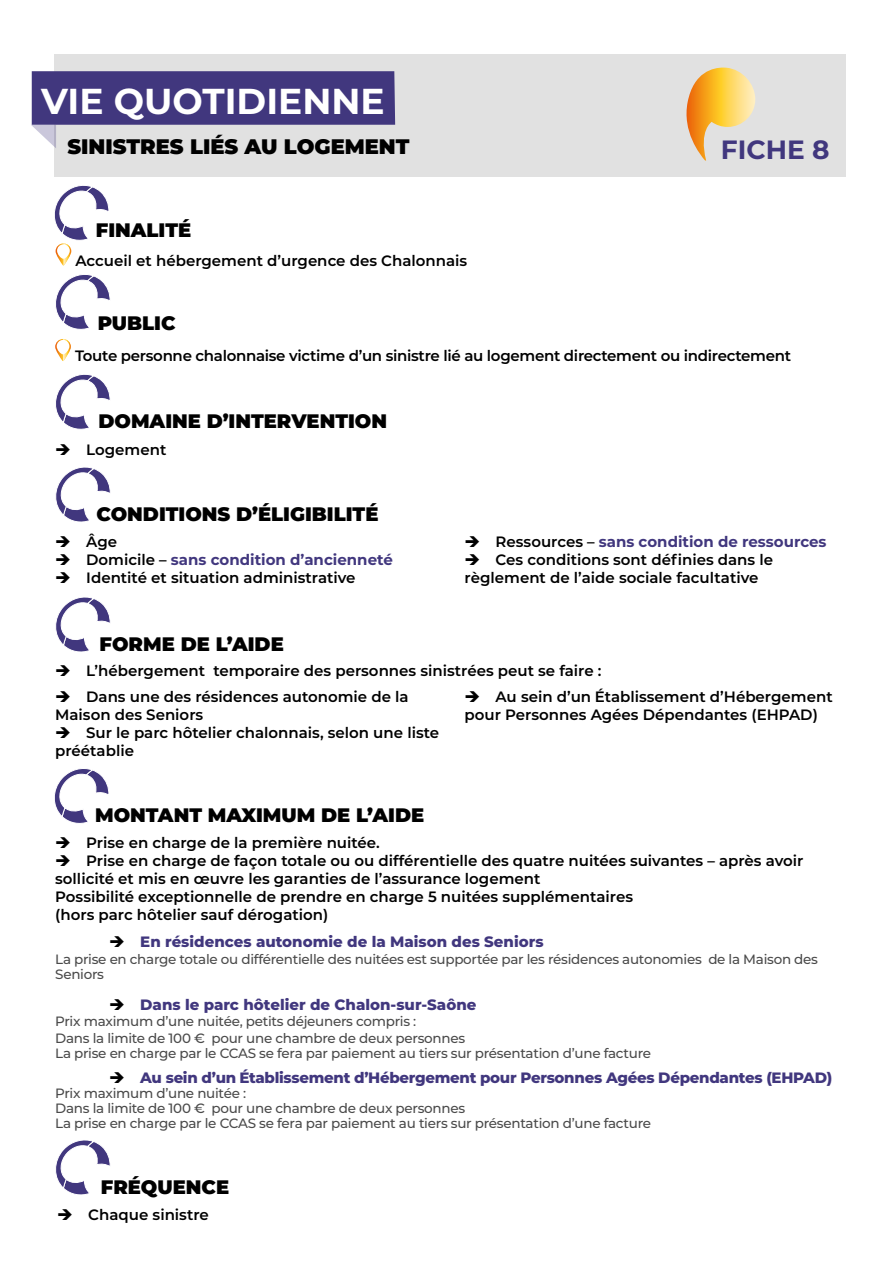
<style>
.page{position:relative;width:893px;height:1263px;background:#fff}
.page>*{position:absolute;margin:0;border:0;box-sizing:border-box;transform-origin:0 0}
.t1{font:700 36px "Montserrat";color:#fff}
.t2{font:700 26.4px "Montserrat";color:#41377e}
.t3{font:900 21px "Montserrat";color:#000}
.t4{font:900 19.5px "Montserrat";color:#000}
.t5{font:600 15px/18px "Montserrat";color:#000}
.t6{font:800 15px "Montserrat";letter-spacing:-.01em;color:#41377e}
.t7{font:600 15px "Montserrat";letter-spacing:-.02em;color:#000}
.t8{font:700 15px "Montserrat";color:#41377e}
.t9{font:500 13.5px/15px "Montserrat";letter-spacing:-.02em;color:#4a4a4a}
.s1{color:#000}
.s2{font-weight:600;color:#000}
</style>
<div class="page">
<svg style="left:54px;top:185px;width:55px;height:81px"></svg>
<svg style="left:57px;top:244px;width:13px;height:15px"></svg>
<svg style="left:55px;top:339px;width:16px;height:22px"></svg>
<div style="left:57px;top:340px;width:12px;height:14px;background:#fff;border-radius:6px"></div>
<svg style="left:55px;top:274px;width:55px;height:56px"></svg>
<svg style="left:55px;top:374px;width:55px;height:56px"></svg>
<svg style="left:55px;top:597px;width:56px;height:55px"></svg>
<svg style="left:54px;top:768px;width:55px;height:56px"></svg>
<svg style="left:55px;top:467px;width:56px;height:55px"></svg>
<div style="left:54px;top:54px;width:791px;height:122px;background:#e1e1e1"></div>
<svg style="left:686px;top:68px;width:69px;height:93px"></svg>
<svg style="left:31px;top:71px;width:364px;height:77px"></svg>
<svg style="left:55px;top:1140px;width:55px;height:55px"></svg>
<h1 class="t1" style="left:41px;top:75px;width:345px">VIE QUOTIDIENNE</h1>
<h3 class="t3" style="left:67px;top:130px;width:344px">SINISTRES LIÉS AU LOGEMENT</h3>
<h2 class="t2" style="left:721px;top:131px;width:110px">FICHE 8</h2>
<h3 class="t4" style="left:96px;top:215px;width:97px">FINALITÉ</h3>
<p class="t5" style="left:75px;top:251px;width:393px">Accueil et hébergement d’urgence des Chalonnais</p>
<h3 class="t4" style="left:98px;top:308px;width:79px">PUBLIC</h3>
<p class="t7" style="left:75px;top:345px;width:718px">Toute personne chalonnaise victime d’un sinistre lié au logement directement ou indirectement</p>
<h3 class="t4" style="left:98px;top:406px;width:290px">DOMAINE D’INTERVENTION</h3>
<p class="t5" style="left:55px;top:440px;width:113px">➔ Logement</p>
<h3 class="t4" style="left:96px;top:499px;width:283px">CONDITIONS D’ÉLIGIBILITÉ</h3>
<p class="t5" style="left:55px;top:532px;width:63px">➔ Âge</p>
<p class="t8" style="left:55px;top:549px;width:339px"><span class="s1">➔</span> <span class="s2">Domicile –</span> sans condition d’ancienneté</p>
<p class="t5" style="left:55px;top:568px;width:302px">➔ Identité et situation administrative</p>
<p class="t8" style="left:465px;top:531px;width:363px"><span class="s1">➔</span> <span class="s2">Ressources –</span> sans condition de ressources</p>
<p class="t5" style="left:465px;top:550px;width:310px">➔ Ces conditions sont définies dans le règlement de l’aide sociale facultative</p>
<h3 class="t4" style="left:100px;top:629px;width:186px">FORME DE L’AIDE</h3>
<p class="t5" style="left:55px;top:661px;width:548px">➔ L’hébergement temporaire des personnes sinistrées peut se faire :</p>
<p class="t5" style="left:55px;top:687px;width:355px">➔ Dans une des résidences autonomie de la<br>Maison des Seniors</p>
<p class="t5" style="left:55px;top:723px;width:385px">➔ Sur le parc hôtelier chalonnais, selon une liste préétablie</p>
<p class="t5" style="left:465px;top:687px;width:370px">➔ Au sein d’un Établissement d’Hébergement pour Personnes Agées Dépendantes (EHPAD)</p>
<h3 class="t4" style="left:95px;top:801px;width:331px">MONTANT MAXIMUM DE L’AIDE</h3>
<p class="t5" style="left:55px;top:833px;width:326px">➔ Prise en charge de la première nuitée.</p>
<p class="t5" style="left:55px;top:851px;width:750px">➔ Prise en charge de façon totale ou ou différentielle des quatre nuitées suivantes – après avoir sollicité et mis en œuvre les garanties de l’assurance logement<br>Possibilité exceptionnelle de prendre en charge 5 nuitées supplémentaires<br>(hors parc hôtelier sauf dérogation)</p>
<p class="t6" style="left:109px;top:931px;width:436px"><span class="s1">➔</span> En résidences autonomie de la Maison des Seniors</p>
<p class="t9" style="left:55px;top:951px;width:764px">La prise en charge totale ou différentielle des nuitées est supportée par les résidences autonomies de la Maison des<br>Seniors</p>
<p class="t6" style="left:109px;top:994px;width:369px"><span class="s1">➔</span> Dans le parc hôtelier de Chalon-sur-Saône</p>
<p class="t9" style="left:55px;top:1013px;width:597px;line-height:15.6px">Prix maximum d’une nuitée, petits déjeuners compris :<br>Dans la limite de 100 € pour une chambre de deux personnes<br>La prise en charge par le CCAS se fera par paiement au tiers sur présentation d’une facture</p>
<p class="t6" style="left:109px;top:1067px;width:725px"><span class="s1">➔</span> Au sein d’un Établissement d’Hébergement pour Personnes Agées Dépendantes (EHPAD)</p>
<p class="t9" style="left:55px;top:1085px;width:597px">Prix maximum d’une nuitée :<br>Dans la limite de 100 € pour une chambre de deux personnes<br>La prise en charge par le CCAS se fera par paiement au tiers sur présentation d’une facture</p>
<h3 class="t4" style="left:101px;top:1172px;width:130px">FRÉQUENCE</h3>
<p class="t5" style="left:57px;top:1205px;width:153px">➔ Chaque sinistre</p>
</div>
